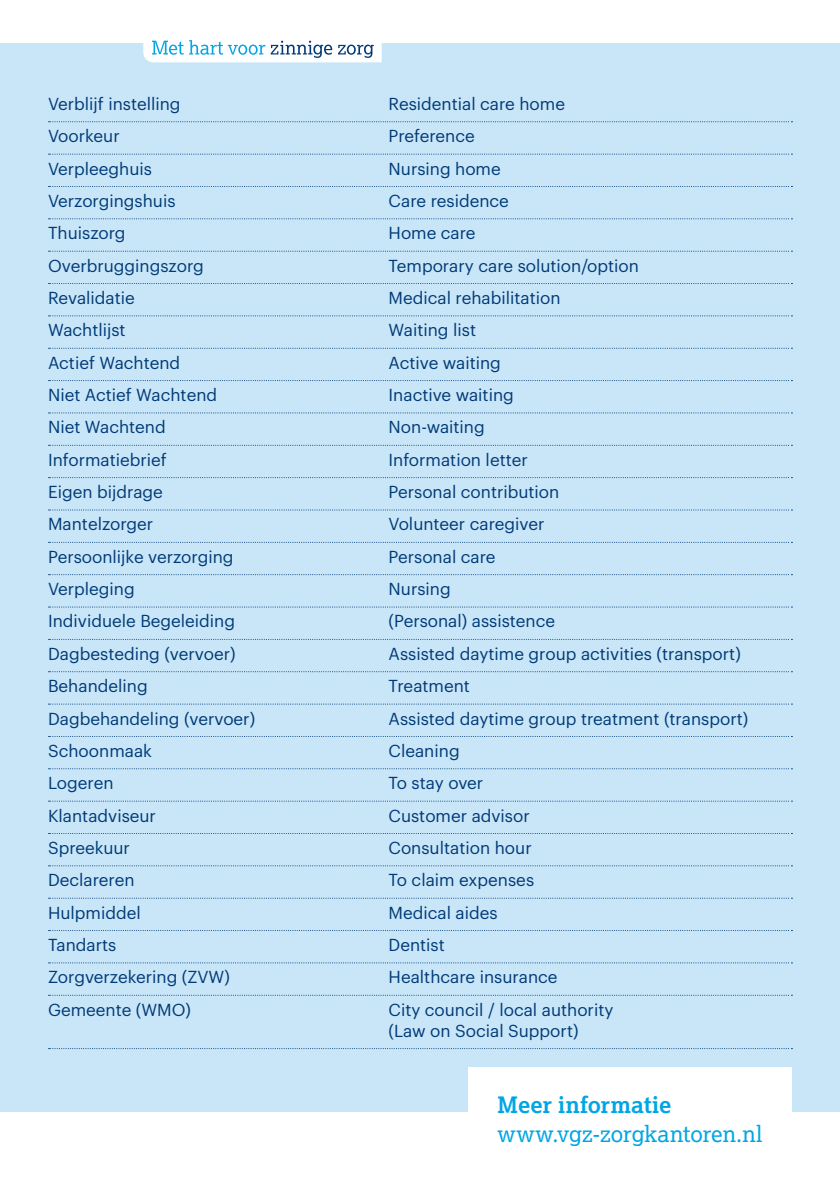
<style>
.page{position:relative;width:840px;height:1191px;background:#fff}
.page>*{position:absolute;margin:0;border:0;box-sizing:border-box;transform-origin:0 0}
.t1{font:22.6px "Lexia";color:#00a6e4}
.t2{font:700 22.6px "Lexia";letter-spacing:.01em;color:#00a6e4}
.t3{font:17px/21px "Graphik";color:#003a76}
</style>
<div class="page">
<div style="left:0;top:43px;width:839px;height:1068px;background:#c9e6f9"></div>
<svg style="left:48px;top:121px;width:744px;height:1px"></svg>
<svg style="left:48px;top:154px;width:744px;height:1px"></svg>
<svg style="left:48px;top:186px;width:744px;height:1px"></svg>
<svg style="left:48px;top:218px;width:744px;height:1px"></svg>
<svg style="left:48px;top:251px;width:744px;height:1px"></svg>
<svg style="left:48px;top:283px;width:744px;height:1px"></svg>
<svg style="left:48px;top:315px;width:744px;height:1px"></svg>
<svg style="left:48px;top:348px;width:744px;height:1px"></svg>
<svg style="left:48px;top:380px;width:744px;height:1px"></svg>
<svg style="left:48px;top:412px;width:744px;height:1px"></svg>
<svg style="left:48px;top:445px;width:744px;height:1px"></svg>
<svg style="left:48px;top:477px;width:744px;height:1px"></svg>
<svg style="left:48px;top:509px;width:744px;height:1px"></svg>
<svg style="left:48px;top:542px;width:744px;height:1px"></svg>
<svg style="left:48px;top:574px;width:744px;height:1px"></svg>
<svg style="left:48px;top:606px;width:744px;height:1px"></svg>
<svg style="left:48px;top:639px;width:744px;height:1px"></svg>
<svg style="left:48px;top:671px;width:744px;height:1px"></svg>
<svg style="left:48px;top:703px;width:744px;height:1px"></svg>
<svg style="left:48px;top:736px;width:744px;height:1px"></svg>
<svg style="left:48px;top:768px;width:744px;height:1px"></svg>
<svg style="left:48px;top:800px;width:744px;height:1px"></svg>
<svg style="left:48px;top:833px;width:744px;height:1px"></svg>
<svg style="left:48px;top:865px;width:744px;height:1px"></svg>
<svg style="left:48px;top:897px;width:744px;height:1px"></svg>
<svg style="left:48px;top:930px;width:744px;height:1px"></svg>
<svg style="left:48px;top:962px;width:744px;height:1px"></svg>
<svg style="left:48px;top:994px;width:744px;height:1px"></svg>
<svg style="left:48px;top:1048px;width:744px;height:1px"></svg>
<div style="left:468px;top:1066px;width:323px;height:105px;background:#fff"></div>
<svg style="left:143px;top:40px;width:238px;height:22px;background:#d4e7f1"></svg>
<p class="t3" style="left:48px;top:92px;width:134px">Verblijf instelling</p>
<p class="t3" style="left:388px;top:92px;width:178px">Residential care home</p>
<p class="t3" style="left:48px;top:124px;width:73px">Voorkeur</p>
<p class="t3" style="left:388px;top:124px;width:88px">Preference</p>
<p class="t3" style="left:48px;top:156px;width:105px">Verpleeghuis</p>
<p class="t3" style="left:388px;top:156px;width:114px">Nursing home</p>
<p class="t3" style="left:48px;top:189px;width:129px">Verzorgingshuis</p>
<p class="t3" style="left:388px;top:189px;width:122px">Care residence</p>
<p class="t3" style="left:48px;top:221px;width:79px">Thuiszorg</p>
<p class="t3" style="left:388px;top:221px;width:88px">Home care</p>
<p class="t3" style="left:48px;top:253px;width:157px">Overbruggingszorg</p>
<p class="t3" style="left:388px;top:253px;width:252px">Temporary care solution/option</p>
<p class="t3" style="left:48px;top:286px;width:88px">Revalidatie</p>
<p class="t3" style="left:388px;top:286px;width:173px">Medical rehabilitation</p>
<p class="t3" style="left:48px;top:318px;width:79px">Wachtlijst</p>
<p class="t3" style="left:388px;top:318px;width:89px">Waiting list</p>
<p class="t3" style="left:48px;top:350px;width:134px">Actief Wachtend</p>
<p class="t3" style="left:388px;top:350px;width:114px">Active waiting</p>
<p class="t3" style="left:48px;top:383px;width:170px">Niet Actief Wachtend</p>
<p class="t3" style="left:388px;top:383px;width:127px">Inactive waiting</p>
<p class="t3" style="left:48px;top:415px;width:119px">Niet Wachtend</p>
<p class="t3" style="left:388px;top:415px;width:98px">Non-waiting</p>
<p class="t3" style="left:48px;top:447px;width:120px">Informatiebrief</p>
<p class="t3" style="left:388px;top:447px;width:141px">Information letter</p>
<p class="t3" style="left:48px;top:480px;width:116px">Eigen bijdrage</p>
<p class="t3" style="left:388px;top:480px;width:172px">Personal contribution</p>
<p class="t3" style="left:48px;top:512px;width:107px">Mantelzorger</p>
<p class="t3" style="left:388px;top:512px;width:157px">Volunteer caregiver</p>
<p class="t3" style="left:48px;top:544px;width:187px">Persoonlijke verzorging</p>
<p class="t3" style="left:388px;top:544px;width:108px">Personal care</p>
<p class="t3" style="left:48px;top:577px;width:88px">Verpleging</p>
<p class="t3" style="left:388px;top:577px;width:64px">Nursing</p>
<p class="t3" style="left:48px;top:609px;width:188px">Individuele Begeleiding</p>
<p class="t3" style="left:388px;top:609px;width:168px">(Personal) assistence</p>
<p class="t3" style="left:48px;top:641px;width:189px">Dagbesteding (vervoer)</p>
<p class="t3" style="left:388px;top:641px;width:353px">Assisted daytime group activities (transport)</p>
<p class="t3" style="left:48px;top:674px;width:101px">Behandeling</p>
<p class="t3" style="left:388px;top:674px;width:83px">Treatment</p>
<p class="t3" style="left:48px;top:706px;width:208px">Dagbehandeling (vervoer)</p>
<p class="t3" style="left:388px;top:706px;width:361px">Assisted daytime group treatment (transport)</p>
<p class="t3" style="left:48px;top:738px;width:105px">Schoonmaak</p>
<p class="t3" style="left:388px;top:738px;width:73px">Cleaning</p>
<p class="t3" style="left:48px;top:771px;width:67px">Logeren</p>
<p class="t3" style="left:388px;top:771px;width:96px">To stay over</p>
<p class="t3" style="left:48px;top:803px;width:109px">Klantadviseur</p>
<p class="t3" style="left:388px;top:803px;width:143px">Customer advisor</p>
<p class="t3" style="left:48px;top:835px;width:83px">Spreekuur</p>
<p class="t3" style="left:388px;top:835px;width:144px">Consultation hour</p>
<p class="t3" style="left:48px;top:868px;width:88px">Declareren</p>
<p class="t3" style="left:388px;top:868px;width:147px">To claim expenses</p>
<p class="t3" style="left:48px;top:900px;width:94px">Hulpmiddel</p>
<p class="t3" style="left:388px;top:900px;width:111px">Medical aides</p>
<p class="t3" style="left:48px;top:933px;width:70px">Tandarts</p>
<p class="t3" style="left:388px;top:933px;width:58px">Dentist</p>
<p class="t3" style="left:48px;top:965px;width:183px">Zorgverzekering (ZVW)</p>
<p class="t3" style="left:388px;top:965px;width:170px">Healthcare insurance</p>
<p class="t3" style="left:48px;top:997px;width:144px">Gemeente (WMO)</p>
<p class="t3" style="left:388px;top:997px;width:226px">City council / local authority (Law on Social Support)</p>
<h1 class="t2" style="left:497px;top:1090px;width:175px">Meer informatie</h1>
<h1 class="t1" style="left:497px;top:1120px;width:266px">www.vgz-zorgkantoren.nl</h1>
</div>
